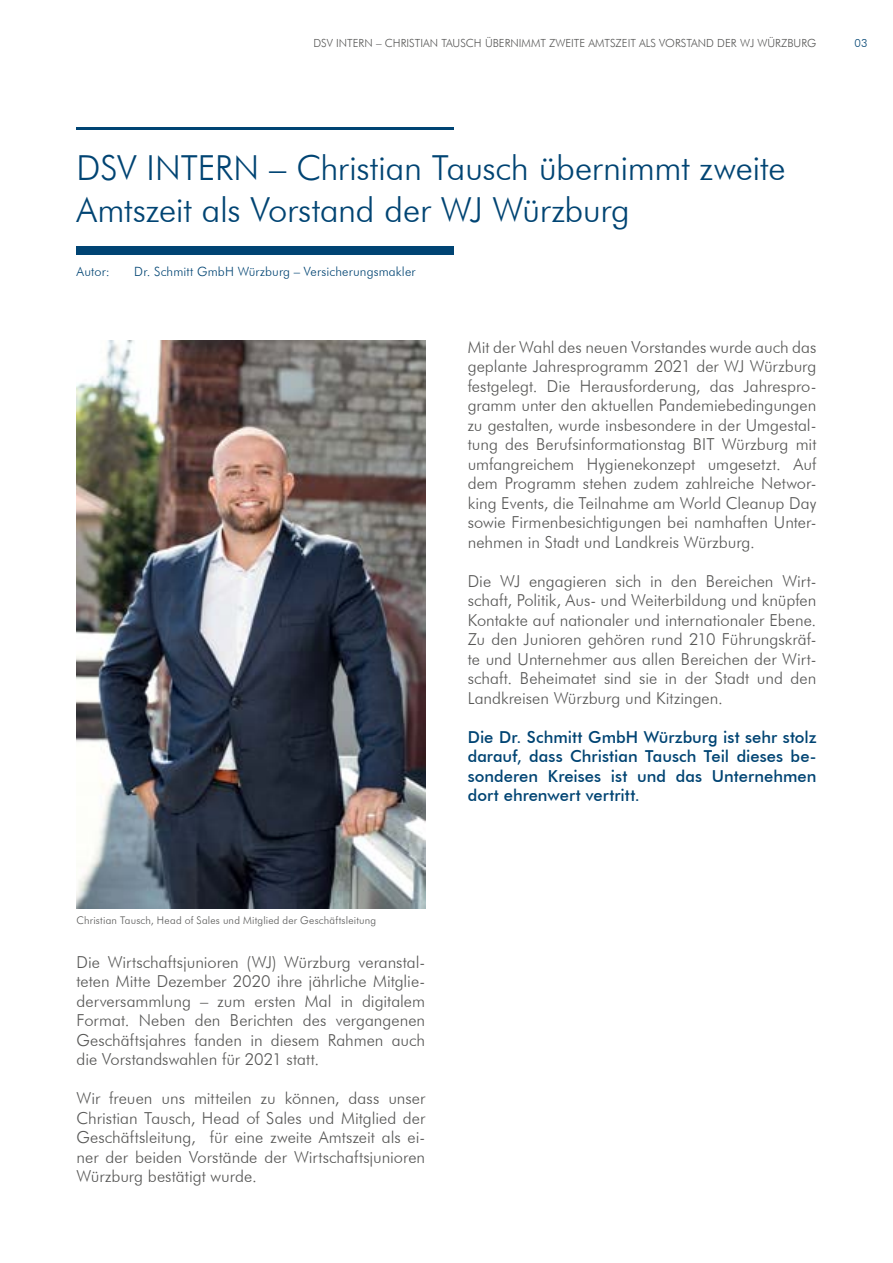
<style>
.page{position:relative;width:893px;height:1263px;background:#fff}
.page>*{position:absolute;margin:0;border:0;box-sizing:border-box;transform-origin:0 0}
.t1{font:300 34.5px/41.4px "Futura BT";letter-spacing:-.01em;color:#004473}
.t2{font:300 16.5px/19.5px "Futura BT";color:#575756;text-align:justify}
.t3{font:500 16.5px/19.5px "Futura BT";letter-spacing:.005em;color:#004473;text-align:justify}
.t4{font:300 12.75px "Futura BT";letter-spacing:.01em;color:#004473}
.t5{font:300 11.25px "Futura BT";color:#575756}
.t6{font:300 11.25px "Futura BT";color:#004473}
.t7{font:300 10.5px "Futura BT";letter-spacing:.02em;color:#575756}
</style>
<div class="page">
<div style="left:77px;top:246px;width:377px;height:9px;background:#004473"></div>
<hr style="left:77px;top:128px;width:377px;height:2px;background:#004473">
<img style="left:77px;top:340px;width:348px;height:569px">
<p class="t5" style="left:313px;top:36px;width:504px">DSV INTERN – CHRISTIAN TAUSCH ÜBERNIMMT ZWEITE AMTSZEIT ALS VORSTAND DER WJ WÜRZBURG</p>
<p class="t6" style="left:855px;top:36px;width:14px">03</p>
<h1 class="t1" style="left:77px;top:147px;width:710px">DSV INTERN – Christian Tausch übernimmt zweite<br>Amtszeit als Vorstand der WJ Würzburg</h1>
<p class="t4" style="left:77px;top:263px;width:35px">Autor:</p>
<p class="t4" style="left:134px;top:263px;width:283px">Dr. Schmitt GmbH Würzburg – Versicherungsmakler</p>
<p class="t2" style="left:468px;top:337px;width:350px">Mit der Wahl des neuen Vorstandes wurde auch das geplante Jahresprogramm 2021 der WJ Würzburg festgelegt. Die Herausforderung, das Jahrespro&shy;gramm unter den aktuellen Pandemiebedingungen zu gestalten, wurde insbesondere in der Umgestal&shy;tung des Berufsinformationstag BIT Würzburg mit umfangreichem Hygienekonzept umgesetzt. Auf dem Programm stehen zudem zahlreiche Networ&shy;king Events, die Teilnahme am World Cleanup Day sowie Firmenbesichtigungen bei namhaften Unter&shy;nehmen in Stadt und Landkreis Würzburg.</p>
<p class="t2" style="left:468px;top:571px;width:350px">Die WJ engagieren sich in den Bereichen Wirt&shy;schaft, Politik, Aus- und Weiterbildung und knüpfen Kontakte auf nationaler und internationaler Ebene.<br>Zu den Junioren gehören rund 210 Führungskräf&shy;te und Unternehmer aus allen Bereichen der Wirt&shy;schaft. Beheimatet sind sie in der Stadt und den Landkreisen Würzburg und Kitzingen.</p>
<p class="t3" style="left:468px;top:727px;width:350px">Die Dr. Schmitt GmbH Würzburg ist sehr stolz darauf, dass Christian Tausch Teil dieses be&shy;sonderen Kreises ist und das Unternehmen dort ehrenwert vertritt.</p>
<p class="t7" style="left:77px;top:914px;width:301px">Christian Tausch, Head of Sales und Mitglied der Geschäftsleitung</p>
<p class="t2" style="left:77px;top:952px;width:350px">Die Wirtschaftsjunioren (WJ) Würzburg veranstal&shy;teten Mitte Dezember 2020 ihre jährliche Mitglie&shy;derversammlung – zum ersten Mal in digitalem Format. Neben den Berichten des vergangenen Geschäftsjahres fanden in diesem Rahmen auch die Vorstandswahlen für 2021 statt.</p>
<p class="t2" style="left:77px;top:1088px;width:350px">Wir freuen uns mitteilen zu können, dass unser Christian Tausch, Head of Sales und Mitglied der Geschäftsleitung, für eine zweite Amtszeit als ei&shy;ner der beiden Vorstände der Wirtschaftsjunioren Würzburg bestätigt wurde.</p>
</div>
